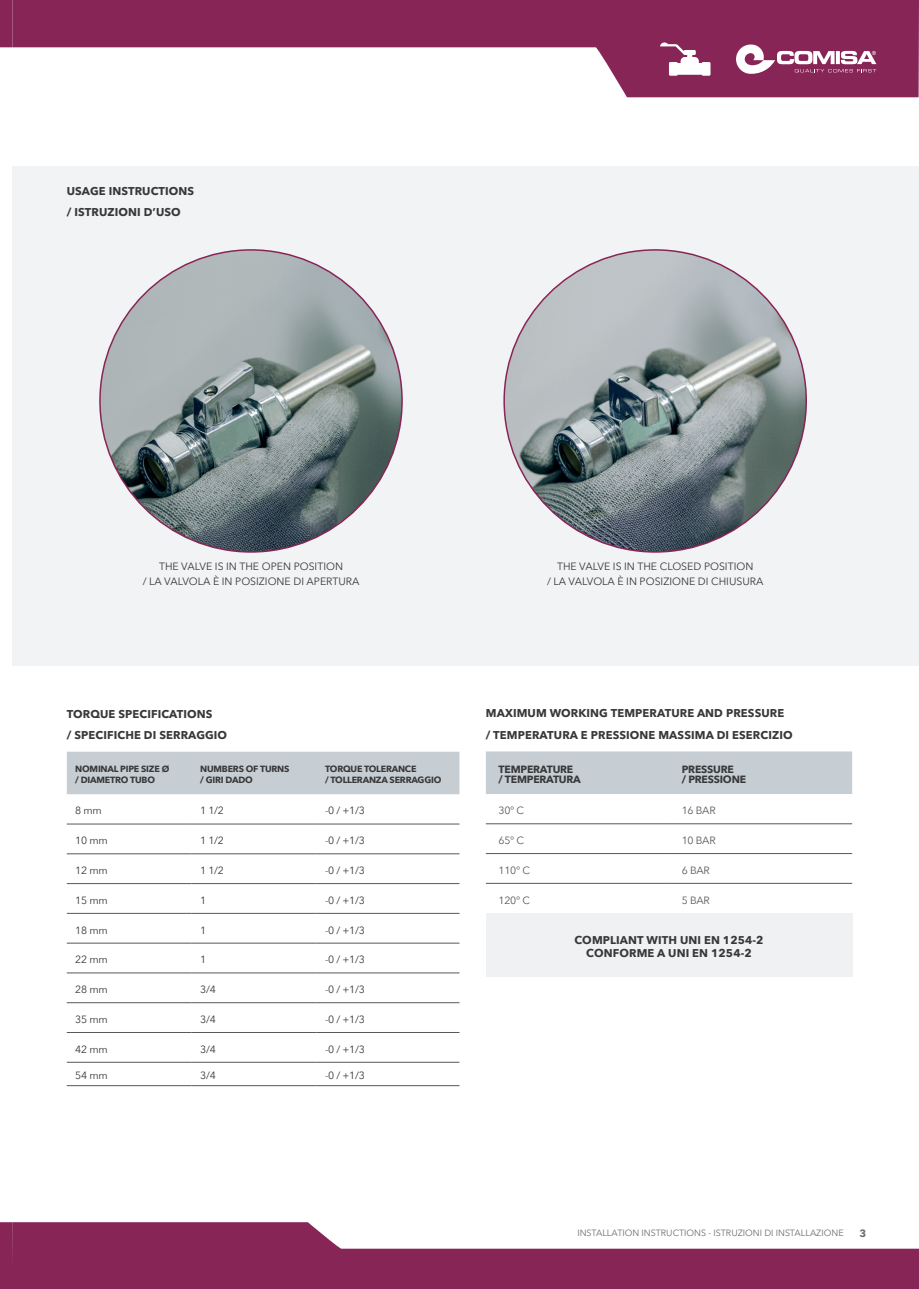
<style>
.page{position:relative;width:919px;height:1289px;background:#fff}
.page>*{position:absolute;margin:0;border:0;box-sizing:border-box;transform-origin:0 0}
.Helvetica_D_c__8_8{font:700 11.25px "Avenir Next LT Pro";letter-spacing:.01em;color:#383839}
.Helvetica_D_c__8_8-2{font:700 11.25px "Avenir Next";letter-spacing:.01em;color:#383839}
.Sottotitolo_corpo_30{font:10.5px "Avenir Next";letter-spacing:-.025em;color:#383839}
.Helvetica_D_c__8_8-3{font:10.5px/15px "Avenir Next LT Pro";color:#383839;text-align:center}
.DESCRIZIONE_MAIUSCOL{font:700 10.5px/10.5px "Avenir Next";letter-spacing:-.02em;color:#383839}
.Sottotitolo_corpo_30-2{font:10.5px "Avenir Next";letter-spacing:-.025em;color:#57585a}
.t1{font:700 10.5px "Avenir Next LT Pro";color:#6c6d70}
.DESCRIZIONE_MAIUSCOL-2{font:700 9px "Avenir Next";letter-spacing:-.025em;color:#383839}
.t2{font:9px "Avenir Next LT Pro";color:#6c6d70}
</style>
<div class="page">
<svg style="left:0;top:0;width:13px;height:48px"></svg>
<svg style="left:13px;top:0;width:905px;height:97px;fill:#872557"></svg>
<svg style="left:0;top:1222px;width:12px;height:66px"></svg>
<svg style="left:12px;top:1222px;width:906px;height:66px;fill:#872557"></svg>
<svg style="left:736px;top:45px;width:140px;height:29px"></svg>
<svg style="left:660px;top:42px;width:50px;height:34px"></svg>
<div style="left:67px;top:751px;width:392px;height:43px;background:#c6ced4"></div>
<hr style="left:67px;top:823px;width:125px;height:1px;background:#57585a">
<hr style="left:192px;top:823px;width:124px;height:1px;background:#57585a">
<hr style="left:316px;top:823px;width:143px;height:1px;background:#57585a">
<hr style="left:67px;top:853px;width:125px;height:1px;background:#57585a">
<hr style="left:192px;top:853px;width:124px;height:1px;background:#57585a">
<hr style="left:316px;top:853px;width:143px;height:1px;background:#57585a">
<hr style="left:67px;top:883px;width:125px;height:1px;background:#57585a">
<hr style="left:192px;top:883px;width:124px;height:1px;background:#57585a">
<hr style="left:316px;top:883px;width:143px;height:1px;background:#57585a">
<hr style="left:67px;top:913px;width:125px;height:1px;background:#57585a">
<hr style="left:192px;top:913px;width:124px;height:1px;background:#57585a">
<hr style="left:316px;top:913px;width:143px;height:1px;background:#57585a">
<hr style="left:67px;top:942px;width:125px;height:1px;background:#57585a">
<hr style="left:192px;top:942px;width:124px;height:1px;background:#57585a">
<hr style="left:316px;top:942px;width:143px;height:1px;background:#57585a">
<hr style="left:67px;top:972px;width:125px;height:1px;background:#57585a">
<hr style="left:192px;top:972px;width:124px;height:1px;background:#57585a">
<hr style="left:316px;top:972px;width:143px;height:1px;background:#57585a">
<hr style="left:67px;top:1002px;width:125px;height:1px;background:#57585a">
<hr style="left:192px;top:1002px;width:124px;height:1px;background:#57585a">
<hr style="left:316px;top:1002px;width:143px;height:1px;background:#57585a">
<hr style="left:67px;top:1032px;width:125px;height:1px;background:#57585a">
<hr style="left:192px;top:1032px;width:124px;height:1px;background:#57585a">
<hr style="left:316px;top:1032px;width:143px;height:1px;background:#57585a">
<hr style="left:67px;top:1061px;width:125px;height:1px;background:#57585a">
<hr style="left:192px;top:1061px;width:124px;height:1px;background:#57585a">
<hr style="left:316px;top:1061px;width:143px;height:1px;background:#57585a">
<hr style="left:67px;top:1085px;width:125px;height:1px;background:#57585a">
<hr style="left:192px;top:1085px;width:124px;height:1px;background:#57585a">
<hr style="left:316px;top:1085px;width:143px;height:1px;background:#57585a">
<div style="left:486px;top:751px;width:366px;height:43px;background:#c6ced4"></div>
<div style="left:486px;top:913px;width:366px;height:63px;background:#f0f1f2"></div>
<hr style="left:486px;top:823px;width:183px;height:1px;background:#57585a">
<hr style="left:669px;top:823px;width:183px;height:1px;background:#57585a">
<hr style="left:486px;top:853px;width:183px;height:1px;background:#57585a">
<hr style="left:669px;top:853px;width:183px;height:1px;background:#57585a">
<hr style="left:486px;top:883px;width:183px;height:1px;background:#57585a">
<hr style="left:669px;top:883px;width:183px;height:1px;background:#57585a">
<div style="left:13px;top:166px;width:905px;height:499px;background:#f2f3f4"></div>
<img style="left:100px;top:250px;width:302px;height:302px;border-radius:151px">
<img style="left:504px;top:250px;width:302px;height:302px;border-radius:151px">
<p class="Helvetica_D_c__8_8" style="left:67px;top:184px;width:129px">USAGE INSTRUCTIONS</p>
<p class="Helvetica_D_c__8_8" style="left:67px;top:205px;width:115px">/ ISTRUZIONI D’USO</p>
<p class="Helvetica_D_c__8_8-3" style="left:143px;top:558px;width:218px">THE VALVE IS IN THE OPEN POSITION<br>/ LA VALVOLA È IN POSIZIONE DI APERTURA</p>
<p class="Helvetica_D_c__8_8-3" style="left:547px;top:558px;width:218px">THE VALVE IS IN THE CLOSED POSITION<br>/ LA VALVOLA È IN POSIZIONE DI CHIUSURA</p>
<p class="Helvetica_D_c__8_8" style="left:67px;top:706px;width:147px">TORQUE SPECIFICATIONS</p>
<p class="Helvetica_D_c__8_8" style="left:486px;top:706px;width:300px">MAXIMUM WORKING TEMPERATURE AND PRESSURE</p>
<p class="Helvetica_D_c__8_8" style="left:67px;top:728px;width:162px">/ SPECIFICHE DI SERRAGGIO</p>
<p class="Helvetica_D_c__8_8" style="left:486px;top:728px;width:308px">/ TEMPERATURA E PRESSIONE MASSIMA DI ESERCIZIO</p>
<p class="DESCRIZIONE_MAIUSCOL-2" style="left:75px;top:761px;width:95px">NOMINAL PIPE SIZE Ø</p>
<p class="DESCRIZIONE_MAIUSCOL-2" style="left:75px;top:771px;width:81px">/ DIAMETRO TUBO</p>
<p class="DESCRIZIONE_MAIUSCOL-2" style="left:200px;top:761px;width:91px">NUMBERS OF TURNS</p>
<p class="DESCRIZIONE_MAIUSCOL-2" style="left:200px;top:771px;width:54px">/ GIRI DADO</p>
<p class="DESCRIZIONE_MAIUSCOL-2" style="left:325px;top:761px;width:93px">TORQUE TOLERANCE</p>
<p class="DESCRIZIONE_MAIUSCOL-2" style="left:325px;top:771px;width:118px">/ TOLLERANZA SERRAGGIO</p>
<p class="Sottotitolo_corpo_30" style="left:75px;top:801px;width:28px">8 mm</p>
<p class="Sottotitolo_corpo_30" style="left:200px;top:801px;width:25px">1 1/2</p>
<p class="Sottotitolo_corpo_30" style="left:325px;top:801px;width:41px">-0 / +1/3</p>
<p class="Sottotitolo_corpo_30" style="left:75px;top:831px;width:34px">10 mm</p>
<p class="Sottotitolo_corpo_30" style="left:200px;top:831px;width:25px">1 1/2</p>
<p class="Sottotitolo_corpo_30" style="left:325px;top:831px;width:41px">-0 / +1/3</p>
<p class="Sottotitolo_corpo_30" style="left:75px;top:861px;width:34px">12 mm</p>
<p class="Sottotitolo_corpo_30" style="left:200px;top:861px;width:25px">1 1/2</p>
<p class="Sottotitolo_corpo_30" style="left:325px;top:861px;width:41px">-0 / +1/3</p>
<p class="Sottotitolo_corpo_30" style="left:75px;top:891px;width:34px">15 mm</p>
<p class="Sottotitolo_corpo_30" style="left:200px;top:891px;width:8px">1</p>
<p class="Sottotitolo_corpo_30" style="left:325px;top:891px;width:41px">-0 / +1/3</p>
<p class="Sottotitolo_corpo_30" style="left:75px;top:921px;width:34px">18 mm</p>
<p class="Sottotitolo_corpo_30" style="left:200px;top:921px;width:8px">1</p>
<p class="Sottotitolo_corpo_30" style="left:325px;top:921px;width:41px">-0 / +1/3</p>
<p class="Sottotitolo_corpo_30" style="left:75px;top:950px;width:34px">22 mm</p>
<p class="Sottotitolo_corpo_30" style="left:200px;top:950px;width:8px">1</p>
<p class="Sottotitolo_corpo_30" style="left:325px;top:950px;width:41px">-0 / +1/3</p>
<p class="Sottotitolo_corpo_30" style="left:75px;top:980px;width:34px">28 mm</p>
<p class="Sottotitolo_corpo_30" style="left:200px;top:980px;width:17px">3/4</p>
<p class="Sottotitolo_corpo_30" style="left:325px;top:980px;width:41px">-0 / +1/3</p>
<p class="Sottotitolo_corpo_30" style="left:75px;top:1010px;width:34px">35 mm</p>
<p class="Sottotitolo_corpo_30" style="left:200px;top:1010px;width:17px">3/4</p>
<p class="Sottotitolo_corpo_30" style="left:325px;top:1010px;width:41px">-0 / +1/3</p>
<p class="Sottotitolo_corpo_30" style="left:75px;top:1040px;width:34px">42 mm</p>
<p class="Sottotitolo_corpo_30" style="left:200px;top:1040px;width:17px">3/4</p>
<p class="Sottotitolo_corpo_30" style="left:325px;top:1040px;width:41px">-0 / +1/3</p>
<p class="Sottotitolo_corpo_30" style="left:75px;top:1066px;width:34px">54 mm</p>
<p class="Sottotitolo_corpo_30" style="left:200px;top:1066px;width:17px">3/4</p>
<p class="Sottotitolo_corpo_30" style="left:325px;top:1066px;width:41px">-0 / +1/3</p>
<p class="DESCRIZIONE_MAIUSCOL" style="left:498px;top:763px;width:84px">TEMPERATURE<br>/ TEMPERATURA</p>
<p class="DESCRIZIONE_MAIUSCOL" style="left:681px;top:763px;width:66px">PRESSURE<br>/ PRESSIONE</p>
<p class="Sottotitolo_corpo_30-2" style="left:498px;top:801px;width:27px">30° C</p>
<p class="Sottotitolo_corpo_30-2" style="left:681px;top:801px;width:35px">16 BAR</p>
<p class="Sottotitolo_corpo_30-2" style="left:498px;top:831px;width:27px">65° C</p>
<p class="Sottotitolo_corpo_30-2" style="left:681px;top:831px;width:35px">10 BAR</p>
<p class="Sottotitolo_corpo_30-2" style="left:498px;top:861px;width:33px">110° C</p>
<p class="Sottotitolo_corpo_30-2" style="left:681px;top:861px;width:30px">6 BAR</p>
<p class="Sottotitolo_corpo_30-2" style="left:498px;top:891px;width:33px">120° C</p>
<p class="Sottotitolo_corpo_30-2" style="left:681px;top:891px;width:30px">5 BAR</p>
<p class="Helvetica_D_c__8_8-2" style="left:574px;top:930px;width:190px">COMPLIANT WITH UNI EN 1254-2</p>
<p class="Helvetica_D_c__8_8-2" style="left:586px;top:943px;width:167px">CONFORME A UNI EN 1254-2</p>
<p class="t2" style="left:577px;top:1227px;width:268px">INSTALLATION INSTRUCTIONS - ISTRUZIONI DI INSTALLAZIONE</p>
<p class="t1" style="left:859px;top:1226px;width:8px">3</p>
</div>
